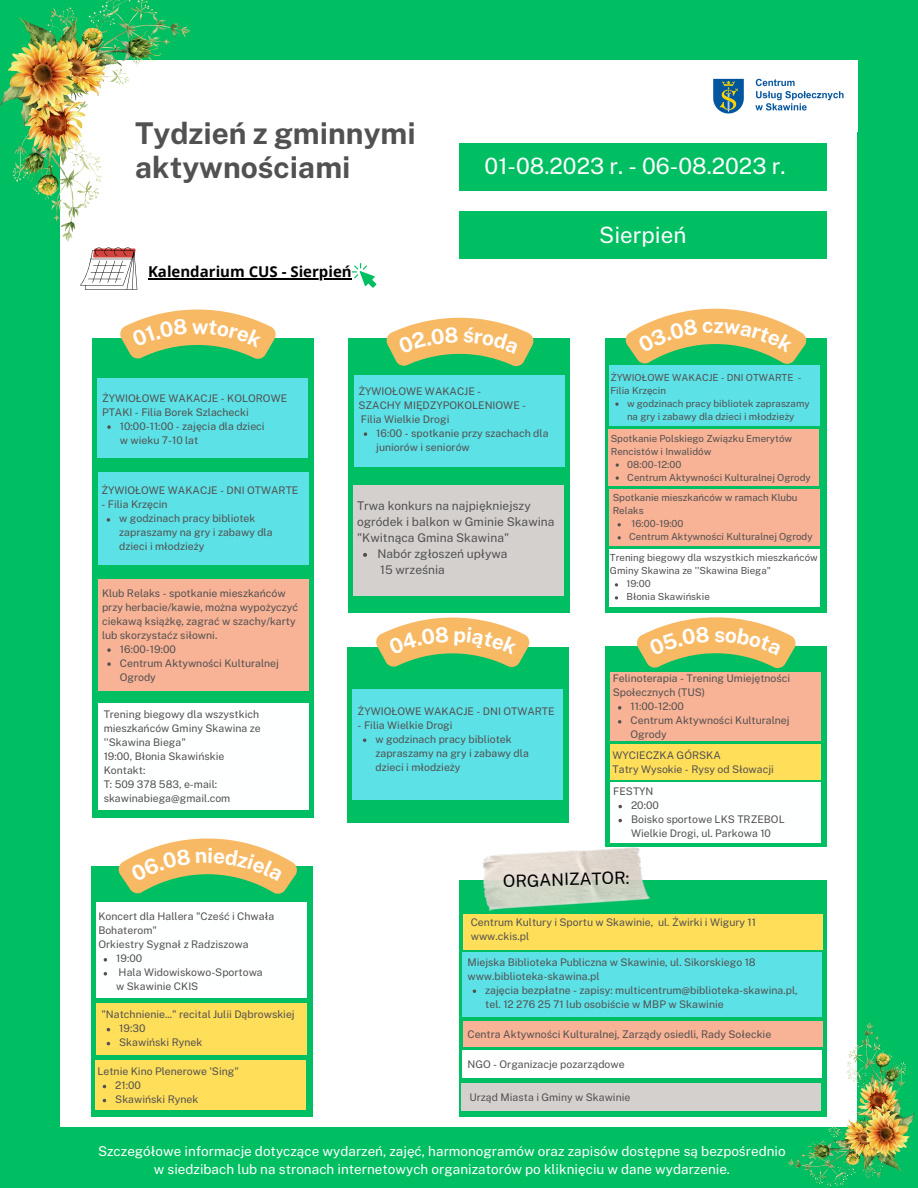
<style>
.page{position:relative;width:918px;height:1188px;background:#00bf63}
.page>*{position:absolute;margin:0;border:0;box-sizing:border-box;transform-origin:0 0}
.t1{font:700 30px/33.8px "Public Sans";color:#525151}
.t2{font:22.5px "Public Sans";color:#fff}
.t3{font:16.95px "Public Sans";color:#000}
.t4{font:700 15px "Open Sans";color:#000}
.t5{font:13.5px "Public Sans";color:#fff}
.t6{font:12px/16px "Public Sans";color:#525151}
.t7{font:10.5px/14px "Public Sans";color:#525151}
.t8{font:9.75px/13px "Public Sans";color:#525151}
</style>
<div class="page">
<div style="left:61px;top:61px;width:796px;height:1066px;background:#fff"></div>
<div style="left:92px;top:339px;width:222px;height:479px;background:#00bf63"></div>
<div style="left:348px;top:339px;width:222px;height:274px;background:#00bf63"></div>
<div style="left:605px;top:339px;width:222px;height:274px;background:#00bf63"></div>
<div style="left:459px;top:143px;width:368px;height:47px;background:#00bf63"></div>
<div style="left:459px;top:211px;width:368px;height:47px;background:#00bf63"></div>
<div style="left:459px;top:880px;width:367px;height:237px;background:#00bf63"></div>
<div style="left:463px;top:914px;width:360px;height:36px;background:#ffde59"></div>
<img style="left:482px;top:847px;width:168px;height:64px">
<img style="left:713px;top:78px;width:131px;height:36px">
<div style="left:463px;top:952px;width:359px;height:64px;background:#5ce1e6"></div>
<div style="left:463px;top:1021px;width:359px;height:26px;background:#f8b295"></div>
<div style="left:462px;top:1050px;width:360px;height:28px;background:#fff"></div>
<div style="left:98px;top:703px;width:211px;height:107px;background:#feffff"></div>
<svg style="left:80px;top:247px;width:57px;height:43px"></svg>
<svg style="left:352px;top:263px;width:25px;height:25px"></svg>
<div style="left:98px;top:580px;width:211px;height:111px;background:#f8b295"></div>
<img style="left:0;top:0;width:190px;height:242px">
<svg style="left:473px;top:989px;width:3px;height:4px"></svg>
<hr style="left:148px;top:278px;width:204px;height:2px;background:#000">
<svg style="left:107px;top:648px;width:4px;height:4px"></svg>
<svg style="left:107px;top:662px;width:4px;height:4px"></svg>
<img style="left:788px;top:1022px;width:127px;height:163px">
<div style="left:97px;top:378px;width:211px;height:80px;background:#5ce1e6"></div>
<svg style="left:107px;top:425px;width:4px;height:4px"></svg>
<div style="left:98px;top:473px;width:211px;height:92px;background:#5ce1e6"></div>
<svg style="left:107px;top:518px;width:3px;height:4px"></svg>
<div style="left:354px;top:375px;width:211px;height:91px;background:#5ce1e6"></div>
<svg style="left:364px;top:432px;width:3px;height:4px"></svg>
<div style="left:353px;top:485px;width:211px;height:110px;background:#d4d0ce"></div>
<svg style="left:363px;top:553px;width:4px;height:4px"></svg>
<div style="left:609px;top:549px;width:211px;height:57px;background:#fff"></div>
<svg style="left:615px;top:583px;width:3px;height:4px"></svg>
<svg style="left:615px;top:596px;width:3px;height:4px"></svg>
<div style="left:609px;top:366px;width:210px;height:60px;background:#5ce1e6"></div>
<svg style="left:615px;top:403px;width:4px;height:3px"></svg>
<div style="left:608px;top:430px;width:211px;height:56px;background:#f8b295"></div>
<svg style="left:616px;top:463px;width:3px;height:4px"></svg>
<svg style="left:616px;top:476px;width:3px;height:4px"></svg>
<div style="left:609px;top:490px;width:211px;height:56px;background:#f8b295"></div>
<div style="left:461px;top:1084px;width:360px;height:27px;background:#d4d0ce"></div>
<div style="left:91px;top:866px;width:222px;height:251px;background:#00bf63"></div>
<div style="left:96px;top:902px;width:210px;height:95px;background:#feffff"></div>
<div style="left:96px;top:1003px;width:210px;height:51px;background:#ffde59"></div>
<svg style="left:104px;top:958px;width:3px;height:4px"></svg>
<svg style="left:104px;top:972px;width:3px;height:4px"></svg>
<div style="left:95px;top:1060px;width:210px;height:50px;background:#ffde59"></div>
<div style="left:347px;top:647px;width:222px;height:176px;background:#00bf63"></div>
<div style="left:353px;top:689px;width:210px;height:111px;background:#5ce1e6"></div>
<div style="left:605px;top:646px;width:222px;height:201px;background:#00bf63"></div>
<div style="left:610px;top:672px;width:211px;height:69px;background:#f8b295"></div>
<svg style="left:618px;top:706px;width:3px;height:4px"></svg>
<svg style="left:618px;top:720px;width:3px;height:4px"></svg>
<div style="left:610px;top:782px;width:211px;height:61px;background:#feffff"></div>
<svg style="left:618px;top:805px;width:4px;height:3px"></svg>
<svg style="left:618px;top:819px;width:4px;height:3px"></svg>
<div style="left:610px;top:744px;width:211px;height:36px;background:#ffde59"></div>
<svg style="left:120px;top:309px;width:156px;height:50px"></svg>
<svg style="left:387px;top:318px;width:146px;height:48px"></svg>
<svg style="left:626px;top:309px;width:180px;height:55px"></svg>
<svg style="left:119px;top:838px;width:178px;height:56px"></svg>
<svg style="left:376px;top:618px;width:153px;height:49px"></svg>
<svg style="left:637px;top:617px;width:159px;height:51px"></svg>
<p class="t1" style="left:135px;top:116px;width:282px">Tydzień z gminnymi aktywnościami</p>
<p class="t4" style="left:148px;top:261px;width:205px">Kalendarium CUS - Sierpień</p>
<p class="t2" style="left:485px;top:153px;width:302px">01-08.2023 r. - 06-08.2023 r.</p>
<p class="t2" style="left:599px;top:221px;width:89px">Sierpień</p>
<p class="t7" style="left:102px;top:391px;width:187px">ŻYWIOŁOWE WAKACJE - KOLOROWE<br>PTAKI - Filia Borek Szlachecki</p>
<p class="t7" style="left:120px;top:419px;width:146px">10:00-11:00 - zajęcia dla dzieci w wieku 7-10 lat</p>
<p class="t7" style="left:101px;top:484px;width:199px">ŻYWIOŁOWE WAKACJE - DNI OTWARTE</p>
<p class="t7" style="left:101px;top:498px;width:68px">- Filia Krzęcin</p>
<p class="t7" style="left:119px;top:512px;width:155px">w godzinach pracy bibliotek zapraszamy na gry i zabawy dla dzieci i młodzieży</p>
<p class="t7" style="left:102px;top:586px;width:198px">Klub Relaks - spotkanie mieszkańców przy herbacie/kawie, można wypożyczyć ciekawą książkę, zagrać w szachy/karty lub skorzystaćz siłowni.</p>
<p class="t7" style="left:120px;top:642px;width:58px">16:00-19:00</p>
<p class="t7" style="left:120px;top:656px;width:161px">Centrum Aktywności Kulturalnej<br>Ogrody</p>
<p class="t7" style="left:104px;top:707px;width:159px">Trening biegowy dla wszystkich mieszkańców Gminy Skawina ze ''Skawina Biega"</p>
<p class="t7" style="left:104px;top:749px;width:122px">19:00, Błonia Skawińskie</p>
<p class="t7" style="left:104px;top:763px;width:43px">Kontakt:</p>
<p class="t7" style="left:104px;top:777px;width:128px">T: 509 378 583, e-mail: skawinabiega@gmail.com</p>
<p class="t7" style="left:98px;top:910px;width:177px">Koncert dla Hallera "Cześć i Chwała<br>Bohaterom"</p>
<p class="t7" style="left:98px;top:938px;width:152px">Orkiestry Sygnał z Radziszowa</p>
<p class="t7" style="left:116px;top:952px;width:28px">19:00</p>
<p class="t7" style="left:116px;top:966px;width:148px">Hala Widowiskowo-Sportowa w Skawinie CKIS</p>
<p class="t7" style="left:101px;top:1007px;width:195px">"Natchnienie..." recital Julii Dąbrowskiej</p>
<p class="t7" style="left:119px;top:1021px;width:28px">19:30</p>
<p class="t7" style="left:119px;top:1035px;width:85px">Skawiński Rynek</p>
<p class="t7" style="left:97px;top:1064px;width:143px">Letnie Kino Plenerowe 'Sing"</p>
<p class="t7" style="left:115px;top:1078px;width:27px">21:00</p>
<p class="t7" style="left:115px;top:1092px;width:85px">Skawiński Rynek</p>
<p class="t7" style="left:358px;top:384px;width:169px">ŻYWIOŁOWE WAKACJE -<br>SZACHY MIĘDZYPOKOLENIOWE -<br>Filia Wielkie Drogi</p>
<p class="t7" style="left:376px;top:426px;width:174px">16:00 - spotkanie przy szachach dla juniorów i seniorów</p>
<p class="t6" style="left:357px;top:498px;width:199px">Trwa konkurs na najpiękniejszy ogródek i balkon w Gminie Skawina "Kwitnąca Gmina Skawina"</p>
<p class="t6" style="left:377px;top:546px;width:132px">Nabór zgłoszeń upływa<br>15 września</p>
<p class="t7" style="left:358px;top:704px;width:199px">ŻYWIOŁOWE WAKACJE - DNI OTWARTE</p>
<p class="t7" style="left:358px;top:718px;width:96px">- Filia Wielkie Drogi</p>
<p class="t7" style="left:375px;top:732px;width:155px">w godzinach pracy bibliotek zapraszamy na gry i zabawy dla dzieci i młodzieży</p>
<p class="t8" style="left:610px;top:371px;width:193px">ŻYWIOŁOWE WAKACJE - DNI OTWARTE -<br>Filia Krzęcin</p>
<p class="t8" style="left:627px;top:397px;width:184px">w godzinach pracy bibliotek zapraszamy na gry i zabawy dla dzieci i młodzieży</p>
<p class="t8" style="left:611px;top:431px;width:183px">Spotkanie Polskiego Związku Emerytów<br>Rencistów i Inwalidów</p>
<p class="t8" style="left:627px;top:457px;width:56px">08:00-12:00</p>
<p class="t8" style="left:627px;top:470px;width:185px">Centrum Aktywności Kulturalnej Ogrody</p>
<p class="t8" style="left:613px;top:491px;width:186px">Spotkanie mieszkańców w ramach Klubu<br>Relaks</p>
<p class="t8" style="left:632px;top:517px;width:54px">16:00-19:00</p>
<p class="t8" style="left:629px;top:530px;width:185px">Centrum Aktywności Kulturalnej Ogrody</p>
<p class="t8" style="left:610px;top:551px;width:209px">Trening biegowy dla wszystkich mieszkańców<br>Gminy Skawina ze ''Skawina Biega"</p>
<p class="t8" style="left:627px;top:577px;width:26px">19:00</p>
<p class="t8" style="left:627px;top:590px;width:85px">Błonia Skawińskie</p>
<p class="t7" style="left:613px;top:672px;width:179px">Felinoterapia - Trening Umiejętności<br>Społecznych (TUS)</p>
<p class="t7" style="left:631px;top:700px;width:55px">11:00-12:00</p>
<p class="t7" style="left:631px;top:714px;width:161px">Centrum Aktywności Kulturalnej<br>Ogrody</p>
<p class="t7" style="left:613px;top:749px;width:110px">WYCIECZKA GÓRSKA</p>
<p class="t7" style="left:613px;top:763px;width:163px">Tatry Wysokie - Rysy od Słowacji</p>
<p class="t7" style="left:613px;top:784px;width:42px">FESTYN</p>
<p class="t7" style="left:631px;top:798px;width:29px">20:00</p>
<p class="t7" style="left:631px;top:812px;width:155px">Boisko sportowe LKS TRZEBOL<br>Wielkie Drogi, ul. Parkowa 10</p>
<p class="t3" style="left:503px;top:872px;width:128px;rotate:-2deg">ORGANIZATOR:</p>
<p class="t7" style="left:471px;top:916px;width:287px">Centrum Kultury i Sportu w Skawinie, ul. Żwirki i Wigury 11</p>
<p class="t7" style="left:471px;top:930px;width:60px">www.ckis.pl</p>
<p class="t7" style="left:467px;top:955px;width:290px">Miejska Biblioteka Publiczna w Skawinie, ul. Sikorskiego 18</p>
<p class="t7" style="left:467px;top:969px;width:134px">www.biblioteka-skawina.pl</p>
<p class="t7" style="left:485px;top:983px;width:314px">zajęcia bezpłatne - zapisy: multicentrum@biblioteka-skawina.pl, tel. 12 276 25 71 lub osobiście w MBP w Skawinie</p>
<p class="t7" style="left:467px;top:1027px;width:305px">Centra Aktywności Kulturalnej, Zarządy osiedli, Rady Sołeckie</p>
<p class="t7" style="left:467px;top:1057px;width:159px">NGO - Organizacje pozarządowe</p>
<p class="t7" style="left:469px;top:1090px;width:163px">Urząd Miasta i Gminy w Skawinie</p>
<p class="t5" style="left:98px;top:1143px;width:689px">Szczegółowe informacje dotyczące wydarzeń, zajęć, harmonogramów oraz zapisów dostępne są bezpośrednio</p>
<p class="t5" style="left:154px;top:1161px;width:578px">w siedzibach lub na stronach internetowych organizatorów po kliknięciu w dane wydarzenie.</p>
</div>
